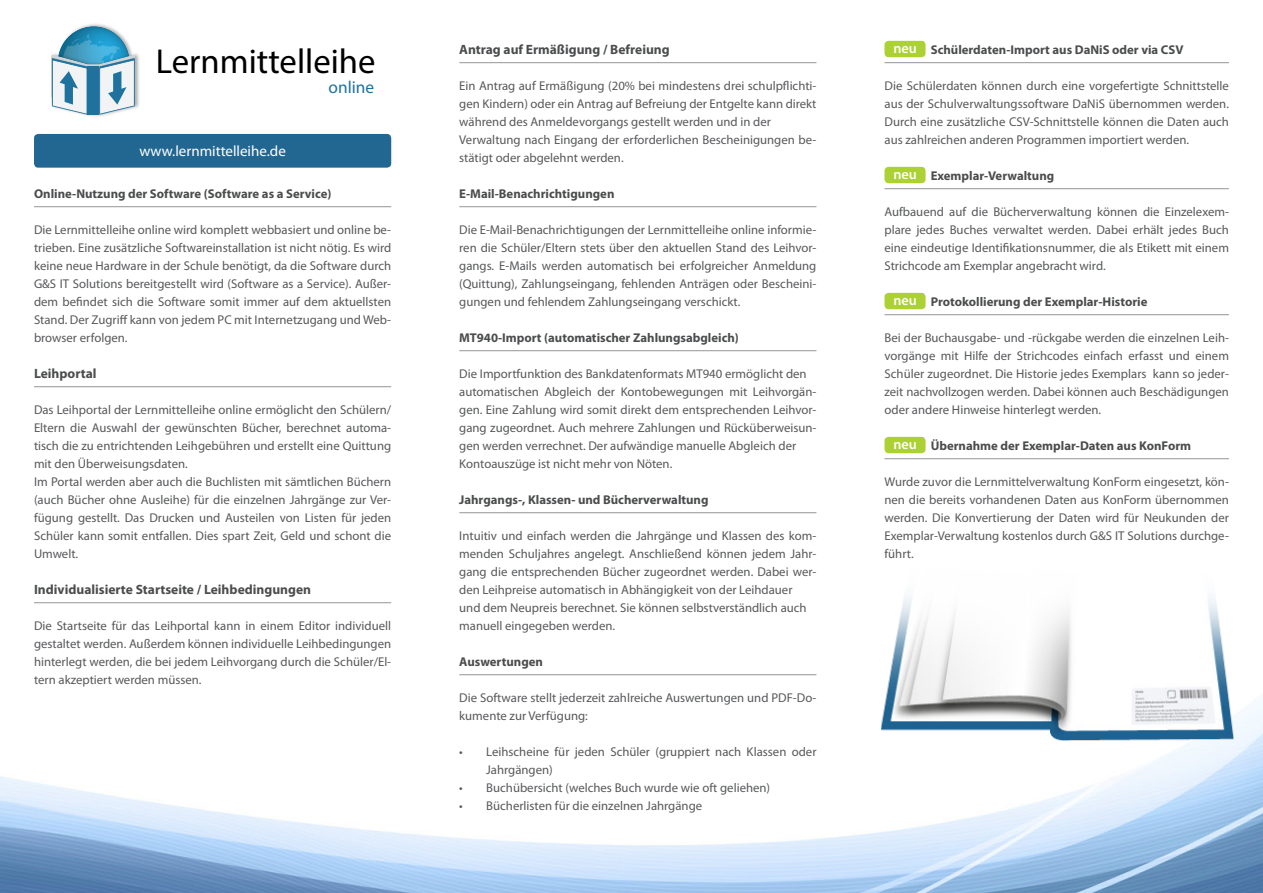
<style>
.page{position:relative;width:1263px;height:893px;background:#fff}
.page>*{position:absolute;margin:0;border:0;box-sizing:border-box;transform-origin:0 0}
.t1{font:34.65px "Myriad Pro";color:#000}
.t2{font:17.4px "Myriad Pro";color:#1e729d}
.t3{font:15px "Myriad Pro";color:#fff}
.t4{font:600 14.1px "Myriad Pro";color:#fff}
.Subline{font:700 13.5px "Myriad Pro";color:#4b4c4d}
.Fließtext{font:12.75px/18px "Myriad Pro";color:#57585a;text-align:justify}
.Subline-2{font:700 12.75px "Myriad Pro";color:#4b4c4d}
</style>
<div class="page">
<div style="left:34px;top:134px;width:357px;height:34px;background:#216792;border-radius:4px"></div>
<img style="left:0;top:674px;width:1263px;height:219px">
<hr style="left:459px;top:62px;width:357px;height:1px;background:#939598">
<hr style="left:459px;top:206px;width:357px;height:1px;background:#939598">
<hr style="left:459px;top:350px;width:357px;height:1px;background:#939598">
<hr style="left:459px;top:512px;width:357px;height:1px;background:#939598">
<hr style="left:459px;top:674px;width:357px;height:1px;background:#939598">
<hr style="left:34px;top:206px;width:357px;height:1px;background:#939598">
<hr style="left:34px;top:386px;width:357px;height:1px;background:#939598">
<hr style="left:34px;top:602px;width:357px;height:1px;background:#939598">
<img style="left:82px;top:24px;width:28px;height:3px">
<img style="left:51px;top:53px;width:88px;height:63px">
<svg style="left:52px;top:27px;width:83px;height:88px"></svg>
<hr style="left:884px;top:62px;width:345px;height:1px;background:#939598">
<hr style="left:884px;top:188px;width:345px;height:1px;background:#939598">
<hr style="left:884px;top:314px;width:345px;height:1px;background:#939598">
<hr style="left:884px;top:458px;width:345px;height:1px;background:#939598">
<div style="left:884px;top:41px;width:41px;height:16px;background:#abd133;border-radius:4px"></div>
<div style="left:884px;top:167px;width:41px;height:16px;background:#abd133;border-radius:4px"></div>
<div style="left:884px;top:293px;width:41px;height:16px;background:#abd133;border-radius:4px"></div>
<div style="left:884px;top:437px;width:41px;height:16px;background:#abd133;border-radius:4px"></div>
<img style="left:855px;top:596px;width:392px;height:163px">
<p class="t1" style="left:156px;top:40px;width:221px">Lernmittelleihe</p>
<p class="t2" style="left:329px;top:77px;width:47px">online</p>
<p class="t3" style="left:139px;top:142px;width:148px">www.lernmittelleihe.de</p>
<p class="Subline-2" style="left:34px;top:185px;width:299px">Online-Nutzung der Software (Software as a Service)</p>
<p class="Fließtext" style="left:34px;top:221px;width:359px">Die Lernmittelleihe online wird komplett webbasiert und online be&shy;trieben. Eine zusätzliche Softwareinstallation ist nicht nötig. Es wird keine neue Hardware in der Schule benötigt, da die Software durch G&amp;S IT Solutions bereitgestellt wird (Software as a Service). Außer&shy;dem befindet sich die Software somit immer auf dem aktuellsten Stand. Der Zugriff kann von jedem PC mit Internetzugang und Web&shy;browser erfolgen.</p>
<p class="Subline" style="left:34px;top:365px;width:64px">Leihportal</p>
<p class="Fließtext" style="left:34px;top:401px;width:359px">Das Leihportal der Lernmittelleihe online ermöglicht den Schülern/ Eltern die Auswahl der gewünschten Bücher, berechnet automa&shy;tisch die zu entrichtenden Leihgebühren und erstellt eine Quittung mit den Überweisungsdaten.</p>
<p class="Fließtext" style="left:34px;top:473px;width:359px">Im Portal werden aber auch die Buchlisten mit sämtlichen Büchern (auch Bücher ohne Ausleihe) für die einzelnen Jahrgänge zur Ver&shy;fügung gestellt. Das Drucken und Austeilen von Listen für jeden Schüler kann somit entfallen. Dies spart Zeit, Geld und schont die Umwelt.</p>
<p class="Subline" style="left:34px;top:581px;width:279px">Individualisierte Startseite / Leihbedingungen</p>
<p class="Fließtext" style="left:34px;top:617px;width:359px">Die Startseite für das Leihportal kann in einem Editor individuell gestaltet werden. Außerdem können individuelle Leihbedingungen hinterlegt werden, die bei jedem Leihvorgang durch die Schüler/El&shy;tern akzeptiert werden müssen.</p>
<p class="Subline" style="left:459px;top:41px;width:212px">Antrag auf Ermäßigung / Befreiung</p>
<p class="Fließtext" style="left:459px;top:77px;width:359px">Ein Antrag auf Ermäßigung (20% bei mindestens drei schulpflichti&shy;gen Kindern) oder ein Antrag auf Befreiung der Entgelte kann direkt während des Anmeldevorgangs gestellt werden und in der</p>
<p class="Fließtext" style="left:459px;top:131px;width:359px">Verwaltung nach Eingang der erforderlichen Bescheinigungen be&shy;stätigt oder abgelehnt werden.</p>
<p class="Subline-2" style="left:459px;top:185px;width:157px">E-Mail-Benachrichtigungen</p>
<p class="Fließtext" style="left:459px;top:221px;width:359px">Die E-Mail-Benachrichtigungen der Lernmittelleihe online informie&shy;ren die Schüler/Eltern stets über den aktuellen Stand des Leihvor&shy;gangs. E-Mails werden automatisch bei erfolgreicher Anmeldung (Quittung), Zahlungseingang, fehlenden Anträgen oder Bescheini&shy;gungen und fehlendem Zahlungseingang verschickt.</p>
<p class="Subline-2" style="left:459px;top:329px;width:281px">MT940-Import (automatischer Zahlungsabgleich)</p>
<p class="Fließtext" style="left:459px;top:365px;width:349px">Die Importfunktion des Bankdatenformats MT940 ermöglicht den</p>
<p class="Fließtext" style="left:459px;top:383px;width:359px">automatischen Abgleich der Kontobewegungen mit Leihvorgän&shy;gen. Eine Zahlung wird somit direkt dem entsprechenden Leihvor&shy;gang zugeordnet. Auch mehrere Zahlungen und Rücküberweisun&shy;gen werden verrechnet. Der aufwändige manuelle Abgleich der</p>
<p class="Fließtext" style="left:459px;top:455px;width:215px">Kontoauszüge ist nicht mehr von Nöten.</p>
<p class="Subline-2" style="left:459px;top:491px;width:251px">Jahrgangs-, Klassen- und Bücherverwaltung</p>
<p class="Fließtext" style="left:459px;top:527px;width:359px">Intuitiv und einfach werden die Jahrgänge und Klassen des kom&shy;menden Schuljahres angelegt. Anschließend können jedem Jahr&shy;gang die entsprechenden Bücher zugeordnet werden. Dabei wer&shy;den Leihpreise automatisch in Abhängigkeit von der Leihdauer</p>
<p class="Fließtext" style="left:459px;top:599px;width:349px">und dem Neupreis berechnet. Sie können selbstverständlich auch</p>
<p class="Fließtext" style="left:459px;top:617px;width:157px">manuell eingegeben werden.</p>
<p class="Subline-2" style="left:459px;top:653px;width:85px">Auswertungen</p>
<p class="Fließtext" style="left:459px;top:689px;width:359px">Die Software stellt jederzeit zahlreiche Auswertungen und PDF-Do&shy;kumente zur Verfügung:</p>
<p class="Fließtext" style="left:486px;top:743px;width:332px;text-indent:-27px">• Leihscheine für jeden Schüler (gruppiert nach Klassen oder<br>Jahrgängen)</p>
<p class="Fließtext" style="left:459px;top:779px;width:312px">• Buchübersicht (welches Buch wurde wie oft geliehen)</p>
<p class="Fließtext" style="left:459px;top:797px;width:244px">• Bücherlisten für die einzelnen Jahrgänge</p>
<p class="t4" style="left:893px;top:39px;width:25px">neu</p>
<p class="Subline-2" style="left:931px;top:41px;width:254px">Schülerdaten-Import aus DaNiS oder via CSV</p>
<p class="Fließtext" style="left:884px;top:77px;width:346px">Die Schülerdaten können durch eine vorgefertigte Schnittstelle aus der Schulverwaltungssoftware DaNiS übernommen werden.<br>Durch eine zusätzliche CSV-Schnittstelle können die Daten auch aus zahlreichen anderen Programmen importiert werden.</p>
<p class="t4" style="left:893px;top:165px;width:25px">neu</p>
<p class="Subline-2" style="left:931px;top:167px;width:125px">Exemplar-Verwaltung</p>
<p class="Fließtext" style="left:884px;top:203px;width:346px">Aufbauend auf die Bücherverwaltung können die Einzelexem&shy;plare jedes Buches verwaltet werden. Dabei erhält jedes Buch eine eindeutige Identifikationsnummer, die als Etikett mit einem Strichcode am Exemplar angebracht wird.</p>
<p class="t4" style="left:893px;top:291px;width:25px">neu</p>
<p class="Subline-2" style="left:931px;top:293px;width:218px">Protokollierung der Exemplar-Historie</p>
<p class="Fließtext" style="left:884px;top:329px;width:346px">Bei der Buchausgabe- und -rückgabe werden die einzelnen Leih&shy;vorgänge mit Hilfe der Strichcodes einfach erfasst und einem Schüler zugeordnet. Die Historie jedes Exemplars kann so jeder&shy;zeit nachvollzogen werden. Dabei können auch Beschädigungen oder andere Hinweise hinterlegt werden.</p>
<p class="t4" style="left:893px;top:435px;width:25px">neu</p>
<p class="Subline-2" style="left:931px;top:437px;width:262px">Übernahme der Exemplar-Daten aus KonForm</p>
<p class="Fließtext" style="left:884px;top:473px;width:346px">Wurde zuvor die Lernmittelverwaltung KonForm eingesetzt, kön&shy;nen die bereits vorhandenen Daten aus KonForm übernommen werden. Die Konvertierung der Daten wird für Neukunden der Exemplar-Verwaltung kostenlos durch G&amp;S IT Solutions durchge&shy;führt.</p>
</div>
